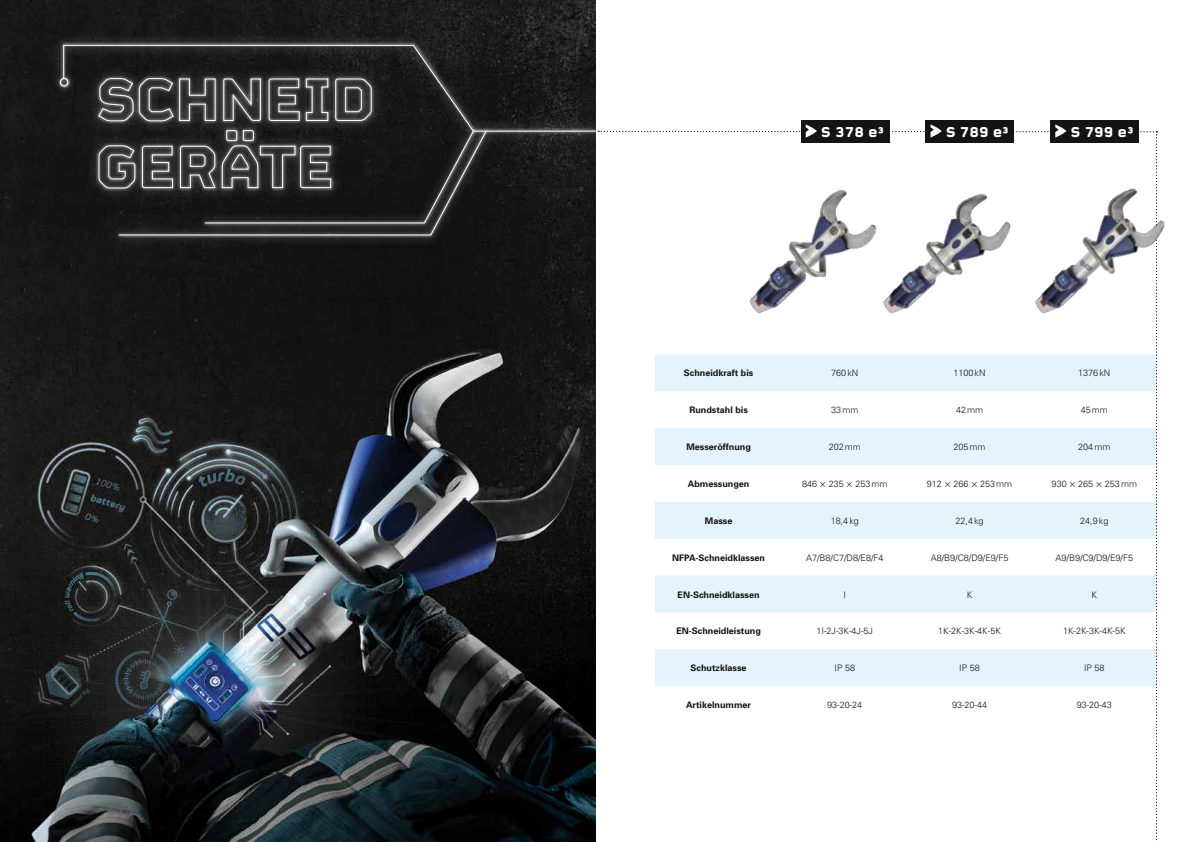
<style>
.page{position:relative;width:1191px;height:842px;background:#fff}
.page>*{position:absolute;margin:0;border:0;box-sizing:border-box;transform-origin:0 0}
.t1{font:700 16px "FS Sinclair";color:#fff}
.t2{font:300 9px "Univers";color:#141414}
.t3{font:700 9px "Univers";color:#141414}
.s1{font-size:10px}
</style>
<div class="page">
<img style="left:0;top:0;width:595px;height:842px">
<svg style="left:53px;top:35px;width:430px;height:105px;background:#262626"></svg>
<svg style="left:110px;top:142px;width:386px;height:104px;background:#1e1e1e"></svg>
<svg style="left:63px;top:44px;width:424px;height:192px;background:#313131"></svg>
<svg style="left:465px;top:120px;width:133px;height:22px;background:#373737"></svg>
<hr style="left:473px;top:131px;width:122px;height:1px;background:#fff">
<div style="left:801px;top:120px;width:88px;height:23px;background:#141414"></div>
<div style="left:925px;top:120px;width:89px;height:23px;background:#141414"></div>
<div style="left:1050px;top:120px;width:88px;height:23px;background:#141414"></div>
<svg style="left:598px;top:124px;width:559px;height:716px"></svg>
<h1 class="t1" style="left:821px;top:118px;width:65px">S 378 e³</h1>
<h1 class="t1" style="left:946px;top:118px;width:65px">S 789 e³</h1>
<h1 class="t1" style="left:1070px;top:118px;width:65px">S 799 e³</h1>
<p class="t3" style="left:684px;top:367px;width:71px">Schneidkraft bis</p>
<p class="t2" style="left:831px;top:368px;width:29px">760kN</p>
<p class="t2" style="left:953px;top:368px;width:34px">1100kN</p>
<p class="t2" style="left:1078px;top:368px;width:34px">1376kN</p>
<p class="t3" style="left:689px;top:404px;width:60px">Rundstahl bis</p>
<p class="t2" style="left:831px;top:405px;width:29px">33mm</p>
<p class="t2" style="left:956px;top:405px;width:29px">42mm</p>
<p class="t2" style="left:1080px;top:405px;width:29px">45mm</p>
<p class="t3" style="left:686px;top:441px;width:66px">Messeröffnung</p>
<p class="t2" style="left:828px;top:441px;width:34px">202mm</p>
<p class="t2" style="left:953px;top:441px;width:34px">205mm</p>
<p class="t2" style="left:1078px;top:441px;width:34px">204mm</p>
<p class="t3" style="left:688px;top:478px;width:63px">Abmessungen</p>
<p class="t2" style="left:802px;top:479px;width:87px">846 <span class="s1">×</span> 235 <span class="s1">×</span> 253mm</p>
<p class="t2" style="left:927px;top:479px;width:87px">912 <span class="s1">×</span> 266 <span class="s1">×</span> 253mm</p>
<p class="t2" style="left:1051px;top:479px;width:87px">930 <span class="s1">×</span> 265 <span class="s1">×</span> 253mm</p>
<p class="t3" style="left:705px;top:515px;width:29px">Masse</p>
<p class="t2" style="left:830px;top:515px;width:30px">18,4kg</p>
<p class="t2" style="left:955px;top:515px;width:30px">22,4kg</p>
<p class="t2" style="left:1080px;top:515px;width:30px">24,9kg</p>
<p class="t3" style="left:672px;top:552px;width:94px">NFPA-Schneidklassen</p>
<p class="t2" style="left:806px;top:552px;width:79px">A7/B8/C7/D8/E8/F4</p>
<p class="t2" style="left:930px;top:552px;width:79px">A8/B9/C8/D9/E9/F5</p>
<p class="t2" style="left:1055px;top:552px;width:79px">A9/B9/C9/D9/E9/F5</p>
<p class="t3" style="left:677px;top:589px;width:84px">EN-Schneidklassen</p>
<p class="t2" style="left:843px;top:589px;width:4px">I</p>
<p class="t2" style="left:966px;top:589px;width:7px">K</p>
<p class="t2" style="left:1091px;top:589px;width:7px">K</p>
<p class="t3" style="left:676px;top:625px;width:86px">EN-Schneidleistung</p>
<p class="t2" style="left:816px;top:626px;width:58px">1I-2J-3K-4J-5J</p>
<p class="t2" style="left:938px;top:626px;width:64px">1K-2K-3K-4K-5K</p>
<p class="t2" style="left:1063px;top:626px;width:64px">1K-2K-3K-4K-5K</p>
<p class="t3" style="left:690px;top:662px;width:58px">Schutzklasse</p>
<p class="t2" style="left:834px;top:663px;width:22px">IP 58</p>
<p class="t2" style="left:959px;top:663px;width:22px">IP 58</p>
<p class="t2" style="left:1084px;top:663px;width:22px">IP 58</p>
<p class="t3" style="left:686px;top:699px;width:67px">Artikelnummer</p>
<p class="t2" style="left:827px;top:699px;width:37px">93-20-24</p>
<p class="t2" style="left:952px;top:699px;width:37px">93-20-44</p>
<p class="t2" style="left:1076px;top:699px;width:37px">93-20-43</p>
</div>
